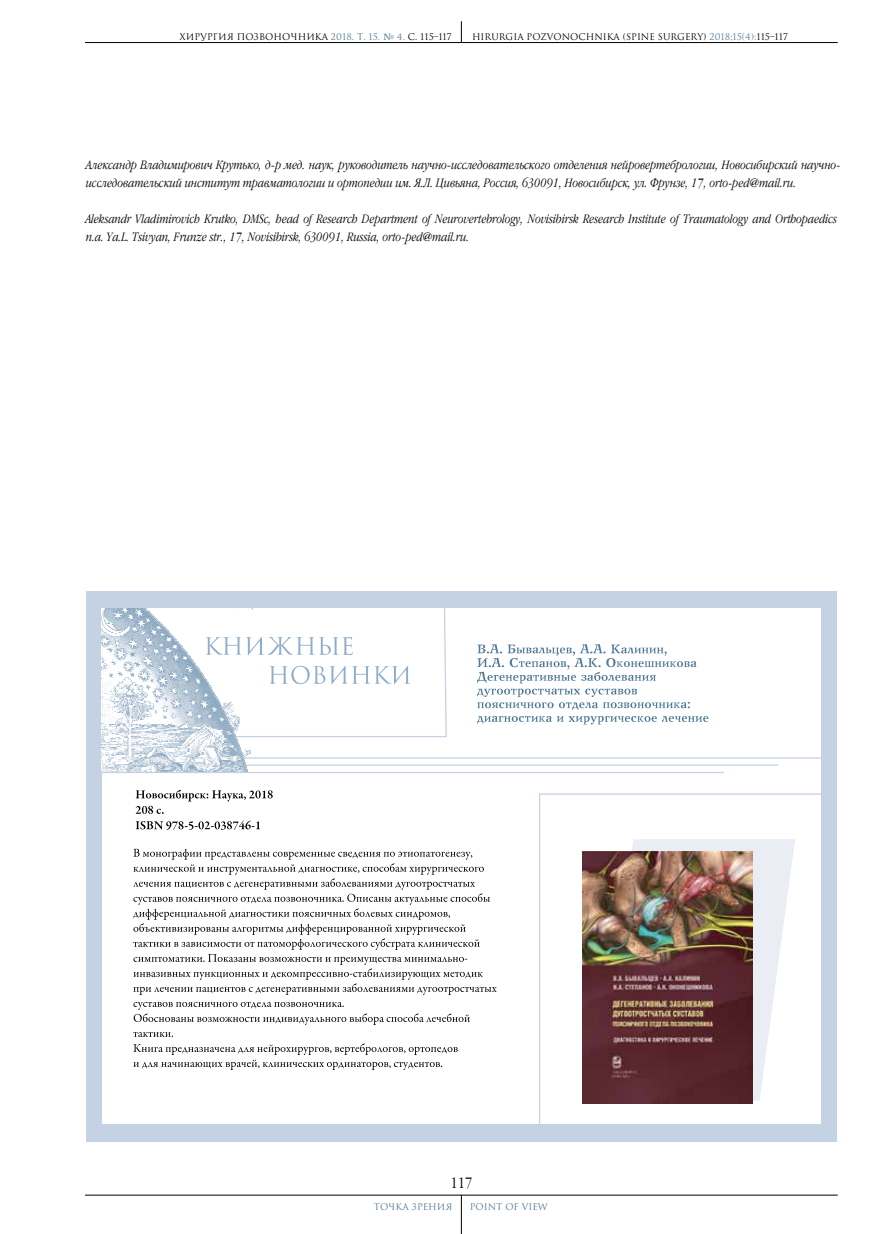
<style>
.page{position:relative;width:893px;height:1234px;background:#fff}
.page>*{position:absolute;margin:0;border:0;box-sizing:border-box;transform-origin:0 0}
.t1{font:300 15px "Garamond Narrow C";color:#000}
.t2{font:italic 300 12px/18px "Garamond Narrow C";color:#000}
.t3{font:9px "Romul";color:#000}
.t4{font:9px "Romul";color:#507a98}
.s1{color:#507a98}
.s2{font-family:"New Journal C";color:#507a98}
</style>
<div class="page">
<hr style="left:85px;top:1194px;width:753px;height:1px;background:#000">
<hr style="left:85px;top:42px;width:753px;height:1px;background:#000">
<svg style="left:461px;top:21px;width:1px;height:21px"></svg>
<hr style="left:461px;top:1194px;width:1px;height:39px;background:#000">
<div style="left:86px;top:591px;width:750px;height:550px;background:#c4d2e4"></div>
<div style="left:102px;top:608px;width:719px;height:516px;background:#fff"></div>
<svg style="left:269px;top:665px;width:141px;height:19px;background:#e6edf3"></svg>
<hr style="left:102px;top:757px;width:727px;height:1px;background:#c4d2e4">
<hr style="left:100px;top:764px;width:678px;height:1px;background:#c4d2e4">
<img style="left:101px;top:767px;width:147px;height:4px">
<img style="left:101px;top:760px;width:145px;height:7px">
<img style="left:101px;top:754px;width:147px;height:6px">
<img style="left:101px;top:751px;width:142px;height:3px">
<img style="left:101px;top:745px;width:140px;height:7px">
<svg style="left:243px;top:748px;width:8px;height:6px"></svg>
<img style="left:101px;top:741px;width:138px;height:5px">
<img style="left:101px;top:735px;width:136px;height:6px">
<img style="left:101px;top:731px;width:134px;height:5px">
<img style="left:101px;top:717px;width:120px;height:14px">
<img style="left:101px;top:711px;width:120px;height:6px">
<img style="left:101px;top:709px;width:120px;height:2px">
<img style="left:101px;top:708px;width:120px;height:1px">
<img style="left:101px;top:706px;width:120px;height:2px">
<img style="left:101px;top:702px;width:120px;height:4px">
<img style="left:101px;top:698px;width:118px;height:5px">
<svg style="left:221px;top:701px;width:23px;height:30px"></svg>
<img style="left:101px;top:695px;width:116px;height:4px">
<img style="left:101px;top:691px;width:114px;height:5px">
<img style="left:101px;top:688px;width:112px;height:4px">
<img style="left:101px;top:685px;width:110px;height:4px">
<img style="left:101px;top:682px;width:108px;height:3px">
<img style="left:101px;top:678px;width:106px;height:4px">
<img style="left:101px;top:675px;width:104px;height:4px">
<img style="left:101px;top:672px;width:102px;height:4px">
<img style="left:101px;top:669px;width:100px;height:4px">
<img style="left:101px;top:667px;width:98px;height:3px">
<img style="left:101px;top:664px;width:96px;height:4px">
<img style="left:101px;top:661px;width:94px;height:3px">
<img style="left:101px;top:659px;width:92px;height:3px">
<img style="left:101px;top:656px;width:90px;height:3px">
<img style="left:101px;top:653px;width:88px;height:3px">
<img style="left:101px;top:651px;width:86px;height:3px">
<img style="left:101px;top:648px;width:84px;height:3px">
<img style="left:101px;top:646px;width:82px;height:3px">
<img style="left:101px;top:643px;width:80px;height:3px">
<img style="left:101px;top:641px;width:78px;height:3px">
<img style="left:101px;top:639px;width:76px;height:3px">
<img style="left:101px;top:636px;width:74px;height:3px">
<img style="left:101px;top:634px;width:72px;height:3px">
<img style="left:101px;top:632px;width:70px;height:3px">
<img style="left:101px;top:630px;width:68px;height:3px">
<img style="left:101px;top:628px;width:66px;height:2px">
<img style="left:101px;top:625px;width:64px;height:3px">
<img style="left:101px;top:623px;width:62px;height:3px">
<svg style="left:206px;top:624px;width:147px;height:35px;background:#f1f5f8"></svg>
<img style="left:101px;top:621px;width:60px;height:3px">
<img style="left:101px;top:619px;width:58px;height:3px">
<img style="left:101px;top:617px;width:56px;height:3px">
<img style="left:101px;top:615px;width:54px;height:3px">
<img style="left:101px;top:614px;width:52px;height:2px">
<img style="left:101px;top:612px;width:50px;height:2px">
<img style="left:101px;top:610px;width:48px;height:2px">
<img style="left:101px;top:608px;width:46px;height:3px">
<svg style="left:236px;top:608px;width:17px;height:1px"></svg>
<hr style="left:98px;top:771px;width:626px;height:2px;background:#c4d2e4">
<svg style="left:598px;top:839px;width:197px;height:261px;background:#eff0f4"></svg>
<svg style="left:477px;top:644px;width:231px;height:80px;background:#e3eaee"></svg>
<svg style="left:133px;top:848px;width:364px;height:221px;background:#e5e5e5"></svg>
<svg style="left:136px;top:789px;width:137px;height:40px;background:#dfdfdf"></svg>
<img style="left:582px;top:851px;width:170px;height:252px">
<p class="t3" style="left:180px;top:31px;width:274px">ХИРУРГИЯ ПОЗВОНОЧНИКА <span class="s1">2018. Т. 15.</span> <span class="s2">№</span> <span class="s1">4.</span> С. 115–117</p>
<p class="t3" style="left:472px;top:31px;width:317px">HIRURGIA POZVONOCHNIKA (SPINE SURGERY) <span class="s1">2018;15(4):</span>115–117</p>
<p class="t2" style="left:86px;top:156px;width:756px">Александр Владимирович Крутько, д-р мед. наук, руководитель научно-исследовательского отделения нейровертебрологии, Новосибирский научно&shy;исследовательский институт травматологии и ортопедии им. Я.Л. Цивьяна, Россия, 630091, Новосибирск, ул. Фрунзе, 17, orto-ped@mail.ru.</p>
<p class="t2" style="left:85px;top:210px;width:753px">Aleksandr Vladimirovich Krutko, DMSc, head of Research Department of Neurovertebrology, Novisibirsk Research Institute of Traumatology and Orthopaedics n.a. Ya.L. Tsivyan, Frunze str., 17, Novisibirsk, 630091, Russia, orto-ped@mail.ru.</p>
<p class="t1" style="left:450px;top:1173px;width:23px">117</p>
<p class="t4" style="left:374px;top:1200px;width:80px">ТОЧКА ЗРЕНИЯ</p>
<p class="t4" style="left:470px;top:1200px;width:80px">POINT OF VIEW</p>
</div>
